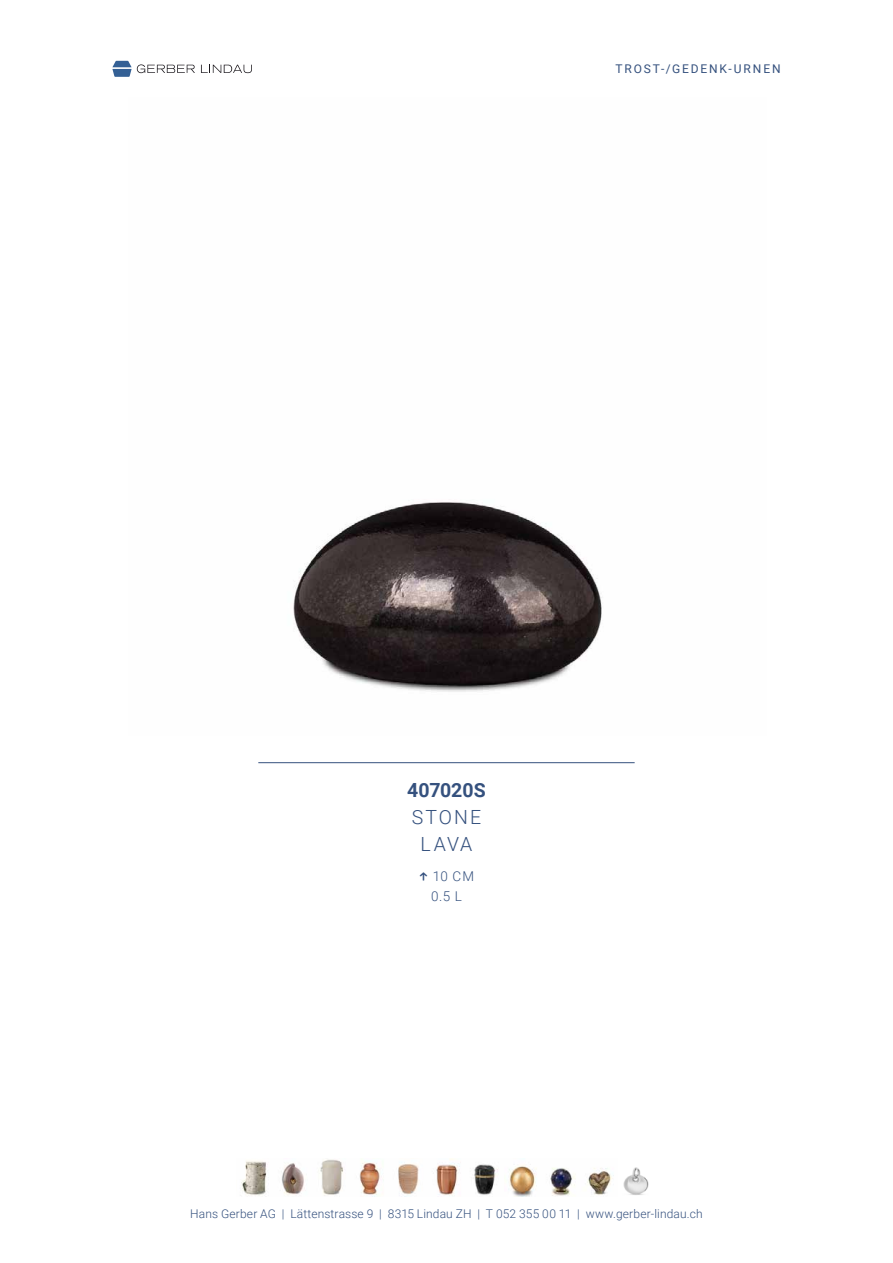
<style>
.page{position:relative;width:893px;height:1263px;background:#fff}
.page>*{position:absolute;margin:0;border:0;box-sizing:border-box;transform-origin:0 0}
.t1{font:300 19.5px/27px "Roboto";letter-spacing:.11em;color:#35517e;text-align:center}
.t2{font:700 19.5px "Roboto";letter-spacing:-.005em;color:#35517e}
.t3{font:300 13.5px/19.5px "Roboto";color:#35517e}
.t4{font:300 12px "Roboto";letter-spacing:.01em;color:#35517e}
.t5{font:12px "Roboto";letter-spacing:.155em;color:#35517e}
</style>
<div class="page">
<svg style="left:112px;top:61px;width:83px;height:16px"></svg>
<svg style="left:201px;top:65px;width:51px;height:8px"></svg>
<hr style="left:258px;top:762px;width:377px;height:1px;background:#35517e">
<img style="left:293px;top:502px;width:309px;height:190px">
<img style="left:241px;top:1159px;width:408px;height:37px">
<p class="t5" style="left:615px;top:60px;width:167px">TROST-/GEDENK-URNEN</p>
<h1 class="t2" style="left:407px;top:776px;width:80px">407020S</h1>
<h1 class="t1" style="left:412px;top:803px;width:71px">STONE<br>LAVA</h1>
<p class="t3" style="left:431px;top:866px;width:44px">10 CM<br>0.5 L</p>
<p class="t4" style="left:190px;top:1205px;width:514px">Hans Gerber AG | Lättenstrasse 9 | 8315 Lindau ZH | T 052 355 00 11 | www.gerber-lindau.ch</p>
</div>
